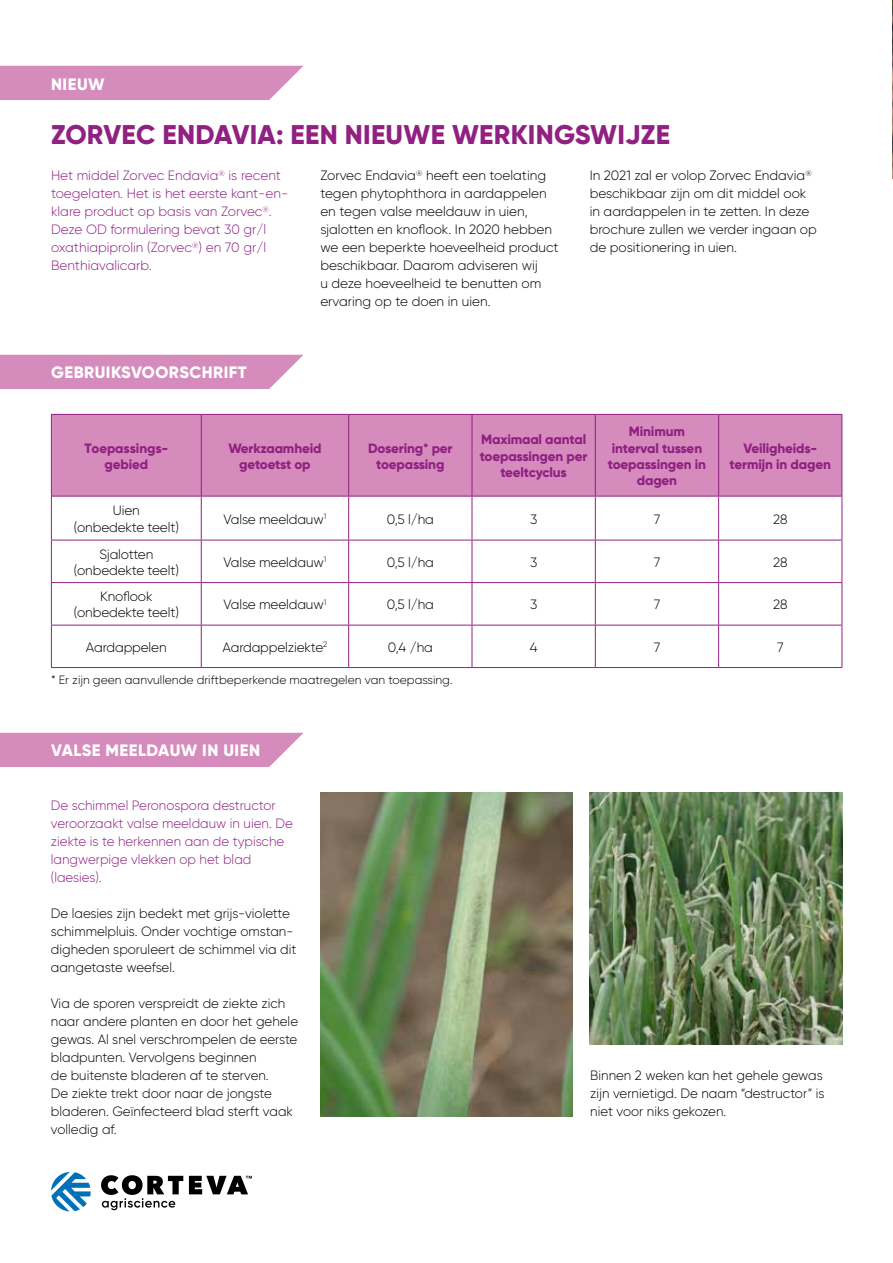
<style>
.page{position:relative;width:893px;height:1263px;background:#fff}
.page>*{position:absolute;margin:0;border:0;box-sizing:border-box;transform-origin:0 0}
.t1{font:800 27px "Gilroy";letter-spacing:.01em;color:#902082}
.t2{font:800 16.5px "Gilroy";letter-spacing:.03em;color:#fff}
.t3{font:300 13.5px/18px "Gilroy";color:#000}
.t4{font:300 13.5px/18px "Gilroy";color:#902082}
.t5{font:800 13.5px/16.2px "Gilroy";letter-spacing:-.01em;color:#902082;text-align:center}
.t6{font:300 12px "Gilroy";color:#000}
</style>
<div class="page">
<div style="left:0;top:66px;width:303px;height:34px;background:#d58cbc"></div>
<div style="left:0;top:355px;width:303px;height:34px;background:#d58cbc"></div>
<img style="left:892px;top:0;width:1px;height:179px">
<svg style="left:51px;top:1172px;width:40px;height:39px"></svg>
<svg style="left:189px;top:1176px;width:63px;height:18px"></svg>
<svg style="left:101px;top:1175px;width:82px;height:35px"></svg>
<div style="left:52px;top:415px;width:790px;height:81px;background:#d58cbc"></div>
<hr style="left:51px;top:414px;width:150px;height:1px;background:#902082">
<hr style="left:51px;top:415px;width:1px;height:81px;background:#902082">
<hr style="left:201px;top:414px;width:148px;height:1px;background:#902082">
<hr style="left:201px;top:415px;width:1px;height:81px;background:#902082">
<hr style="left:349px;top:414px;width:123px;height:1px;background:#902082">
<hr style="left:348px;top:415px;width:1px;height:81px;background:#902082">
<hr style="left:472px;top:414px;width:123px;height:1px;background:#902082">
<hr style="left:472px;top:415px;width:1px;height:81px;background:#902082">
<hr style="left:595px;top:414px;width:124px;height:1px;background:#902082">
<hr style="left:595px;top:415px;width:1px;height:81px;background:#902082">
<hr style="left:719px;top:414px;width:123px;height:1px;background:#902082">
<hr style="left:718px;top:415px;width:1px;height:81px;background:#902082">
<hr style="left:842px;top:415px;width:1px;height:81px;background:#902082">
<hr style="left:51px;top:496px;width:150px;height:1px;background:#902082">
<hr style="left:51px;top:496px;width:1px;height:44px;background:#902082">
<hr style="left:201px;top:496px;width:148px;height:1px;background:#902082">
<hr style="left:201px;top:496px;width:1px;height:44px;background:#902082">
<hr style="left:349px;top:496px;width:123px;height:1px;background:#902082">
<hr style="left:348px;top:496px;width:1px;height:44px;background:#902082">
<hr style="left:472px;top:496px;width:123px;height:1px;background:#902082">
<hr style="left:472px;top:496px;width:1px;height:44px;background:#902082">
<hr style="left:595px;top:496px;width:124px;height:1px;background:#902082">
<hr style="left:595px;top:496px;width:1px;height:44px;background:#902082">
<hr style="left:719px;top:496px;width:123px;height:1px;background:#902082">
<hr style="left:718px;top:496px;width:1px;height:44px;background:#902082">
<hr style="left:842px;top:496px;width:1px;height:44px;background:#902082">
<hr style="left:51px;top:540px;width:150px;height:1px;background:#902082">
<hr style="left:51px;top:540px;width:1px;height:42px;background:#902082">
<hr style="left:201px;top:540px;width:148px;height:1px;background:#902082">
<hr style="left:201px;top:540px;width:1px;height:42px;background:#902082">
<hr style="left:349px;top:540px;width:123px;height:1px;background:#902082">
<hr style="left:348px;top:540px;width:1px;height:42px;background:#902082">
<hr style="left:472px;top:540px;width:123px;height:1px;background:#902082">
<hr style="left:472px;top:540px;width:1px;height:42px;background:#902082">
<hr style="left:595px;top:540px;width:124px;height:1px;background:#902082">
<hr style="left:595px;top:540px;width:1px;height:42px;background:#902082">
<hr style="left:719px;top:540px;width:123px;height:1px;background:#902082">
<hr style="left:718px;top:540px;width:1px;height:42px;background:#902082">
<hr style="left:842px;top:540px;width:1px;height:42px;background:#902082">
<hr style="left:51px;top:582px;width:150px;height:1px;background:#902082">
<hr style="left:51px;top:583px;width:1px;height:42px;background:#902082">
<hr style="left:201px;top:582px;width:148px;height:1px;background:#902082">
<hr style="left:201px;top:583px;width:1px;height:42px;background:#902082">
<hr style="left:349px;top:582px;width:123px;height:1px;background:#902082">
<hr style="left:348px;top:583px;width:1px;height:42px;background:#902082">
<hr style="left:472px;top:582px;width:123px;height:1px;background:#902082">
<hr style="left:472px;top:583px;width:1px;height:42px;background:#902082">
<hr style="left:595px;top:582px;width:124px;height:1px;background:#902082">
<hr style="left:595px;top:583px;width:1px;height:42px;background:#902082">
<hr style="left:719px;top:582px;width:123px;height:1px;background:#902082">
<hr style="left:718px;top:583px;width:1px;height:42px;background:#902082">
<hr style="left:842px;top:583px;width:1px;height:42px;background:#902082">
<hr style="left:51px;top:625px;width:150px;height:1px;background:#902082">
<hr style="left:51px;top:625px;width:1px;height:42px;background:#902082">
<hr style="left:201px;top:625px;width:148px;height:1px;background:#902082">
<hr style="left:201px;top:625px;width:1px;height:42px;background:#902082">
<hr style="left:349px;top:625px;width:123px;height:1px;background:#902082">
<hr style="left:348px;top:625px;width:1px;height:42px;background:#902082">
<hr style="left:472px;top:625px;width:123px;height:1px;background:#902082">
<hr style="left:472px;top:625px;width:1px;height:42px;background:#902082">
<hr style="left:595px;top:625px;width:124px;height:1px;background:#902082">
<hr style="left:595px;top:625px;width:1px;height:42px;background:#902082">
<hr style="left:719px;top:625px;width:123px;height:1px;background:#902082">
<hr style="left:718px;top:625px;width:1px;height:42px;background:#902082">
<hr style="left:842px;top:625px;width:1px;height:42px;background:#902082">
<hr style="left:51px;top:667px;width:150px;height:1px;background:#902082">
<hr style="left:201px;top:667px;width:148px;height:1px;background:#902082">
<hr style="left:349px;top:667px;width:123px;height:1px;background:#902082">
<hr style="left:472px;top:667px;width:123px;height:1px;background:#902082">
<hr style="left:595px;top:667px;width:124px;height:1px;background:#902082">
<hr style="left:719px;top:667px;width:123px;height:1px;background:#902082">
<div style="left:0;top:733px;width:303px;height:34px;background:#d58cbc"></div>
<img style="left:320px;top:792px;width:253px;height:324px">
<img style="left:590px;top:792px;width:253px;height:252px">
<p class="t2" style="left:51px;top:74px;width:55px">NIEUW</p>
<h1 class="t1" style="left:51px;top:118px;width:620px">ZORVEC ENDAVIA: EEN NIEUWE WERKINGSWIJZE</h1>
<p class="t4" style="left:51px;top:166px;width:239px">Het middel Zorvec Endavia<sup>®</sup> is recent toegelaten. Het is het eerste kant-en&shy;klare product op basis van Zorvec<sup>®</sup>.<br>Deze OD formulering bevat 30 gr/l oxathiapiprolin (Zorvec<sup>®</sup>) en 70 gr/l Benthiavalicarb.</p>
<p class="t3" style="left:320px;top:166px;width:240px">Zorvec Endavia<sup>®</sup> heeft een toelating tegen phytophthora in aardappelen en tegen valse meeldauw in uien, sjalotten en knoflook. In 2020 hebben we een beperkte hoeveelheid product beschikbaar. Daarom adviseren wij<br>u deze hoeveelheid te benutten om ervaring op te doen in uien.</p>
<p class="t3" style="left:590px;top:166px;width:229px">In 2021 zal er volop Zorvec Endavia<sup>® </sup>beschikbaar zijn om dit middel ook in aardappelen in te zetten. In deze brochure zullen we verder ingaan op de positionering in uien.</p>
<p class="t2" style="left:51px;top:362px;width:197px">GEBRUIKSVOORSCHRIFT</p>
<p class="t5" style="left:84px;top:440px;width:85px">Toepassings&shy;gebied</p>
<p class="t5" style="left:228px;top:440px;width:95px">Werkzaamheid getoetst op</p>
<p class="t5" style="left:368px;top:440px;width:86px">Dosering* per toepassing</p>
<p class="t5" style="left:480px;top:432px;width:109px">Maximaal aantal toepassingen per teeltcyclus</p>
<p class="t5" style="left:608px;top:423px;width:100px">Minimum interval tussen toepassingen in dagen</p>
<p class="t5" style="left:730px;top:440px;width:103px">Veiligheids&shy;termijn in dagen</p>
<p class="t3" style="left:74px;top:502px;width:107px;line-height:16.2px;text-align:center">Uien<br>(onbedekte teelt)</p>
<p class="t3" style="left:224px;top:510px;width:104px">Valse meeldauw<sup>1</sup></p>
<p class="t3" style="left:387px;top:510px;width:49px">0,5 l/ha</p>
<p class="t3" style="left:530px;top:510px;width:9px">3</p>
<p class="t3" style="left:654px;top:510px;width:8px">7</p>
<p class="t3" style="left:773px;top:510px;width:16px">28</p>
<p class="t3" style="left:74px;top:546px;width:107px;line-height:16.2px;text-align:center">Sjalotten (onbedekte teelt)</p>
<p class="t3" style="left:224px;top:553px;width:104px">Valse meeldauw<sup>1</sup></p>
<p class="t3" style="left:387px;top:553px;width:49px">0,5 l/ha</p>
<p class="t3" style="left:530px;top:553px;width:9px">3</p>
<p class="t3" style="left:654px;top:553px;width:8px">7</p>
<p class="t3" style="left:773px;top:553px;width:16px">28</p>
<p class="t3" style="left:74px;top:588px;width:107px;line-height:16.2px;text-align:center">Knoflook (onbedekte teelt)</p>
<p class="t3" style="left:224px;top:595px;width:104px">Valse meeldauw<sup>1</sup></p>
<p class="t3" style="left:387px;top:595px;width:49px">0,5 l/ha</p>
<p class="t3" style="left:530px;top:595px;width:9px">3</p>
<p class="t3" style="left:654px;top:595px;width:8px">7</p>
<p class="t3" style="left:773px;top:595px;width:16px">28</p>
<p class="t3" style="left:86px;top:638px;width:82px">Aardappelen</p>
<p class="t3" style="left:223px;top:638px;width:106px">Aardappelziekte<sup>2</sup></p>
<p class="t3" style="left:388px;top:638px;width:47px">0,4 /ha</p>
<p class="t3" style="left:530px;top:638px;width:9px">4</p>
<p class="t3" style="left:654px;top:638px;width:8px">7</p>
<p class="t3" style="left:777px;top:638px;width:8px">7</p>
<p class="t6" style="left:51px;top:673px;width:403px">* Er zijn geen aanvullende driftbeperkende maatregelen van toepassing.</p>
<p class="t2" style="left:51px;top:740px;width:210px">VALSE MEELDAUW IN UIEN</p>
<p class="t4" style="left:51px;top:796px;width:243px">De schimmel Peronospora destructor veroorzaakt valse meeldauw in uien. De ziekte is te herkennen aan de typische langwerpige vlekken op het blad (laesies).</p>
<p class="t3" style="left:51px;top:904px;width:247px">De laesies zijn bedekt met grijs-violette schimmelpluis. Onder vochtige omstan&shy;digheden sporuleert de schimmel via dit aangetaste weefsel.</p>
<p class="t3" style="left:51px;top:994px;width:249px">Via de sporen verspreidt de ziekte zich naar andere planten en door het gehele gewas. Al snel verschrompelen de eerste bladpunten. Vervolgens beginnen<br>de buitenste bladeren af te sterven.<br>De ziekte trekt door naar de jongste bladeren. Geïnfecteerd blad sterft vaak volledig af.</p>
<p class="t3" style="left:590px;top:1066px;width:236px">Binnen 2 weken kan het gehele gewas zijn vernietigd. De naam “destructor” is niet voor niks gekozen.</p>
</div>
